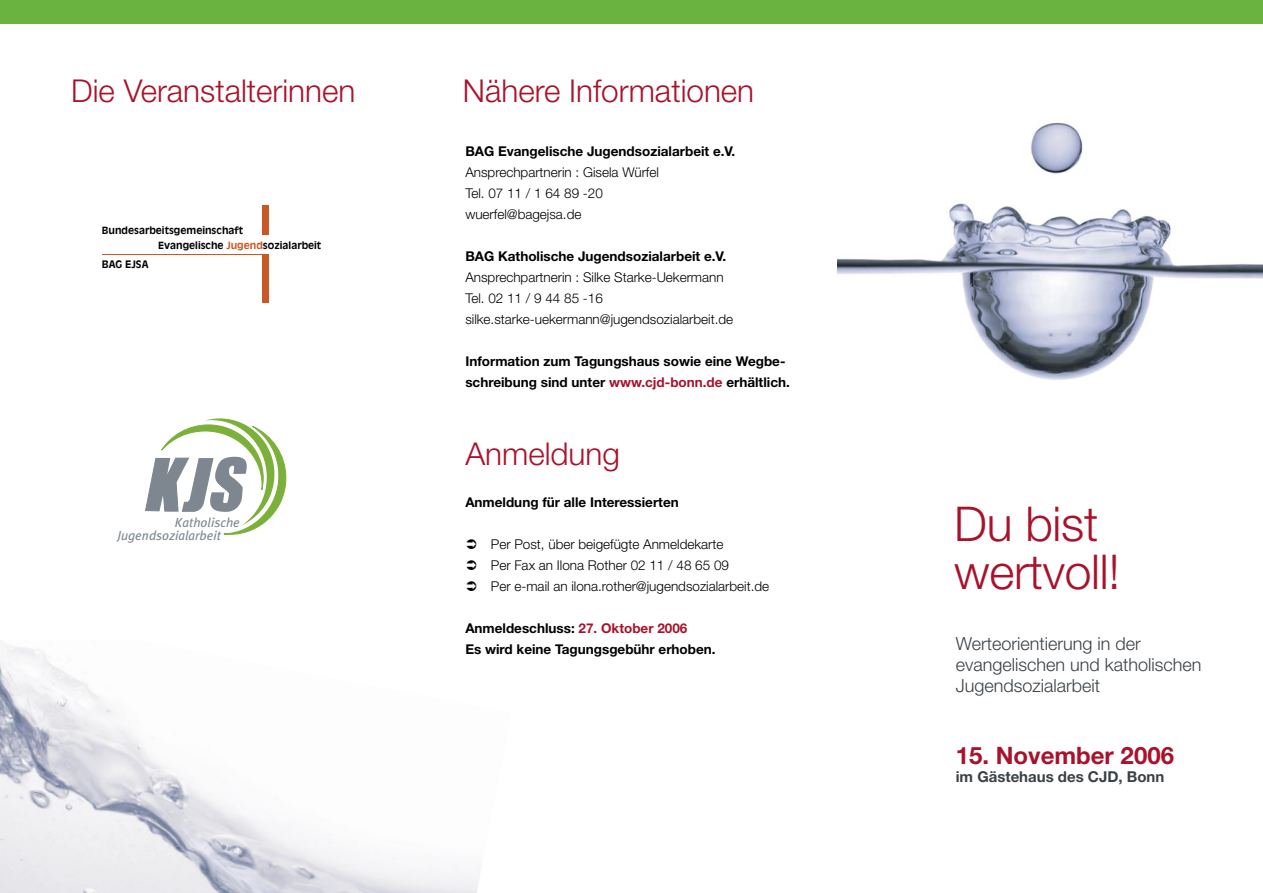
<style>
.page{position:relative;width:1263px;height:893px;background:#fff}
.page>*{position:absolute;margin:0;border:0;box-sizing:border-box;transform-origin:0 0}
.t1{font:300 48px "Helvetica Neue LT Std";letter-spacing:-.005em;color:#a9122a}
.Headline{font:300 31.5px "Helvetica Neue LT Std";color:#a9122a}
.t2{font:700 24px "Helvetica Neue LT Std";color:#a9122a}
.t3{font:300 18px "Helvetica Neue LT Std";color:#3a4146}
.t4{font:700 15px "Helvetica Neue LT Std";color:#3a4146}
.Copytext{font:300 13.5px "Helvetica Neue LT Std";color:#000}
.Copytext-2{font:700 13.5px/21px "Helvetica Neue LT Std";color:#000}
.t5{font:italic 13.2px/12.8px "Meta Plus";color:#7e8790}
.t6{font:700 10.2px "Antique Olive";color:#000}
.t7{font:700 9.75px "Antique Olive";color:#000}
.s1{color:#c95827}
.s2{color:#a9122a}
</style>
<div class="page">
<img style="left:838px;top:122px;width:425px;height:258px">
<div style="left:0;top:0;width:1263px;height:23px;background:#6bb340"></div>
<img style="left:0;top:641px;width:480px;height:252px">
<div style="left:262px;top:254px;width:7px;height:49px;background:#c95827"></div>
<hr style="left:103px;top:254px;width:166px;height:1px;background:#c95827">
<div style="left:262px;top:205px;width:7px;height:29px;background:#c95827"></div>
<svg style="left:145px;top:418px;width:142px;height:117px"></svg>
<p class="Headline" style="left:71px;top:72px;width:286px">Die Veranstalterinnen</p>
<p class="t7" style="left:102px;top:225px;width:143px">Bundesarbeitsgemeinschaft</p>
<p class="t6" style="left:102px;top:258px;width:48px">BAG EJSA</p>
<p class="t7" style="left:158px;top:239px;width:165px">Evangelische <span class="s1">Jugend</span>sozialarbeit</p>
<p class="t5" style="left:117px;top:516px;width:124px;text-indent:58px">Katholische<br>Jugendsozialarbeit</p>
<p class="Headline" style="left:463px;top:72px;width:293px">Nähere Informationen</p>
<p class="Copytext-2" style="left:465px;top:140px;width:271px">BAG Evangelische Jugendsozialarbeit e.V.</p>
<p class="Copytext" style="left:465px;top:164px;width:195px">Ansprechpartnerin : Gisela Würfel</p>
<p class="Copytext" style="left:465px;top:185px;width:139px">Tel. 07 11 / 1 64 89 -20</p>
<p class="Copytext" style="left:465px;top:206px;width:118px">wuerfel@bagejsa.de</p>
<p class="Copytext-2" style="left:465px;top:245px;width:262px">BAG Katholische Jugendsozialarbeit e.V.</p>
<p class="Copytext" style="left:465px;top:269px;width:260px">Ansprechpartnerin : Silke Starke-Uekermann</p>
<p class="Copytext" style="left:465px;top:290px;width:139px">Tel. 02 11 / 9 44 85 -16</p>
<p class="Copytext" style="left:465px;top:311px;width:269px">silke.starke-uekermann@jugendsozialarbeit.de</p>
<p class="Copytext-2" style="left:465px;top:350px;width:326px">Information zum Tagungshaus sowie eine Wegbe&shy;schreibung sind unter <span class="s2">www.cjd-bonn.de</span> erhältlich.</p>
<p class="Headline" style="left:465px;top:435px;width:156px">Anmeldung</p>
<p class="Copytext-2" style="left:465px;top:491px;width:215px">Anmeldung für alle Interessierten</p>
<p class="Copytext" style="left:491px;top:536px;width:234px">Per Post, über beigefügte Anmeldekarte</p>
<p class="Copytext" style="left:491px;top:557px;width:240px">Per Fax an Ilona Rother 02 11 / 48 65 09</p>
<p class="Copytext" style="left:491px;top:578px;width:280px">Per e-mail an ilona.rother@jugendsozialarbeit.de</p>
<p class="Copytext-2" style="left:465px;top:617px;width:224px">Anmeldeschluss: <span class="s2">27. Oktober 2006</span></p>
<p class="Copytext-2" style="left:465px;top:638px;width:252px">Es wird keine Tagungsgebühr erhoben.</p>
<p class="t1" style="left:954px;top:495px;width:145px">Du bist</p>
<p class="t1" style="left:954px;top:543px;width:167px">wertvoll!</p>
<p class="t3" style="left:956px;top:633px;width:187px">Werteorientierung in der</p>
<p class="t3" style="left:956px;top:654px;width:247px">evangelischen und katholischen</p>
<p class="t3" style="left:956px;top:675px;width:146px">Jugendsozialarbeit</p>
<p class="t2" style="left:956px;top:741px;width:220px">15. November 2006</p>
<p class="t4" style="left:956px;top:768px;width:210px">im Gästehaus des CJD, Bonn</p>
</div>
